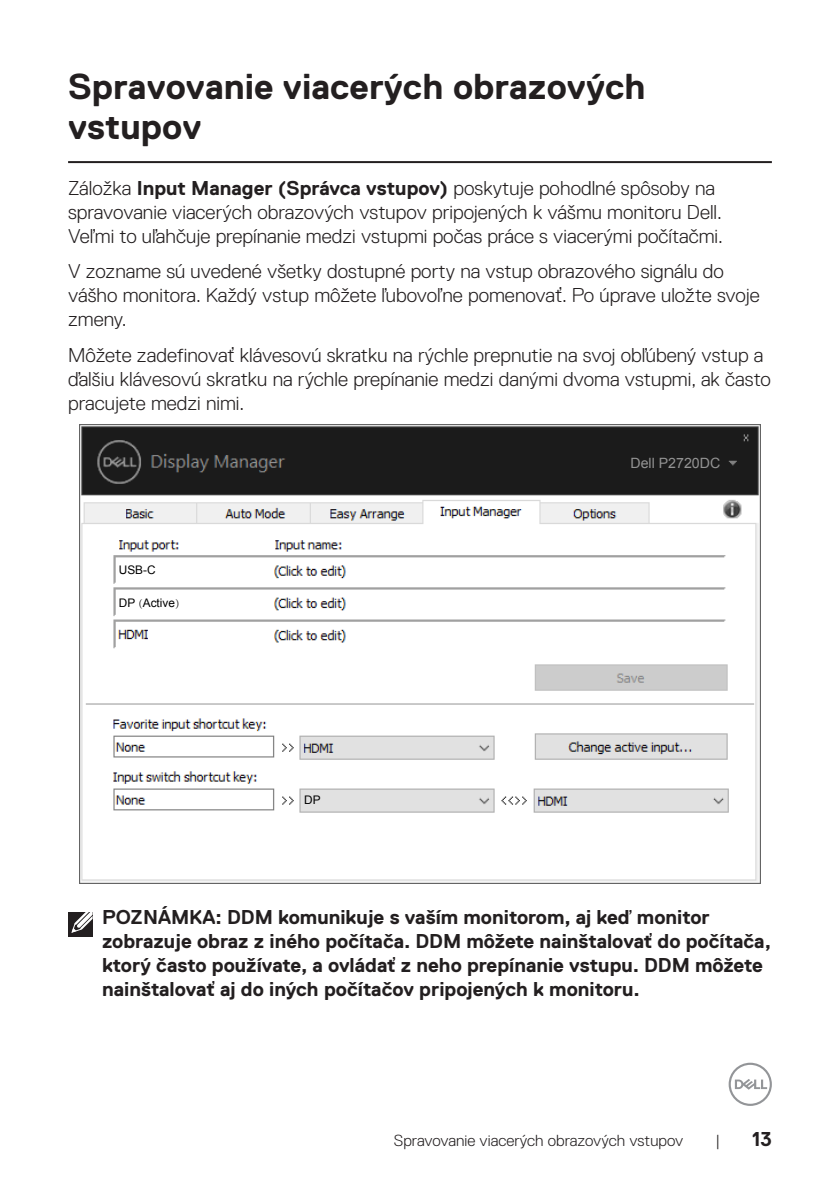
<style>
.page{position:relative;width:840px;height:1191px;background:#fff}
.page>*{position:absolute;margin:0;border:0;box-sizing:border-box;transform-origin:0 0}
.Head_1{font:700 36px/40px "Dell Replica";color:#231f20}
.Paragraph{font:300 20px/24px "Dell Replica";color:#231f20}
.Note{font:700 20px/24px "Dell Replica";color:#231f20}
.t1{font:300 16px "Dell Replica";color:#231f20}
.t2{font:14.2px "Arial";color:#939393}
.t3{font:11.8px "Arial";color:#000}
.s1{font-weight:700}
.s2{font-family:"Adobe Song Std";font-weight:300}
</style>
<div class="page">
<svg style="left:728px;top:1062px;width:43px;height:44px"></svg>
<hr style="left:68px;top:161px;width:703px;height:2px;background:#231f20">
<img style="left:79px;top:425px;width:681px;height:458px">
<div style="left:149px;top:627px;width:24px;height:16px;background:#fff"></div>
<div style="left:118px;top:563px;width:30px;height:15px;background:#fff"></div>
<div style="left:118px;top:595px;width:39px;height:15px;background:#fff"></div>
<div style="left:334px;top:741px;width:15px;height:13px;background:#e1e1e1"></div>
<div style="left:567px;top:793px;width:16px;height:14px;background:#e1e1e1"></div>
<div style="left:620px;top:453px;width:104px;height:21px;background:#1b1b1b"></div>
<div style="left:68px;top:912px;width:24px;height:24px;background:#231f20"></div>
<svg style="left:71px;top:912px;width:22px;height:21px"></svg>
<p class="Head_1" style="left:68px;top:66px;width:579px">Spravovanie viacerých obrazových vstupov</p>
<p class="Paragraph" style="left:68px;top:176px;width:656px">Záložka <span class="s1">Input Manager (Správca vstupov)</span> poskytuje pohodlné spôsoby na spravovanie viacerých obrazových vstupov pripojených k vášmu monitoru Dell.<br>Veľmi to uľahčuje prepínanie medzi vstupmi počas práce s viacerými počítačmi.</p>
<p class="Paragraph" style="left:68px;top:259px;width:692px">V zozname sú uvedené všetky dostupné porty na vstup obrazového signálu do vášho monitora. Každý vstup môžete ľubovoľne pomenovať. Po úprave uložte svoje zmeny.</p>
<p class="Paragraph" style="left:68px;top:343px;width:703px">Môžete zadefinovať klávesovú skratku na rýchle prepnutie na svoj obľúbený vstup a ďalšiu klávesovú skratku na rýchle prepínanie medzi danými dvoma vstupmi, ak často pracujete medzi nimi.</p>
<p class="t3" style="left:119px;top:562px;width:38px">USB-C</p>
<p class="t3" style="left:119px;top:595px;width:62px">DP <span class="s2">(</span>Active<span class="s2">)</span></p>
<p class="t3" style="left:304px;top:792px;width:18px">DP</p>
<p class="t2" style="left:630px;top:454px;width:91px">Dell P2720DC</p>
<p class="Note" style="left:102px;top:905px;width:670px">POZNÁMKA: DDM komunikuje s vaším monitorom, aj keď monitor zobrazuje obraz z iného počítača. DDM môžete nainštalovať do počítača, ktorý často používate, a ovládať z neho prepínanie vstupu. DDM môžete nainštalovať aj do iných počítačov pripojených k monitoru.</p>
<p class="t1" style="left:394px;top:1131px;width:291px">Spravovanie viacerých obrazových vstupov</p>
<p class="t1" style="left:715px;top:1131px;width:6px">|</p>
<p class="Note" style="left:751px;top:1126px;width:21px">13</p>
</div>
